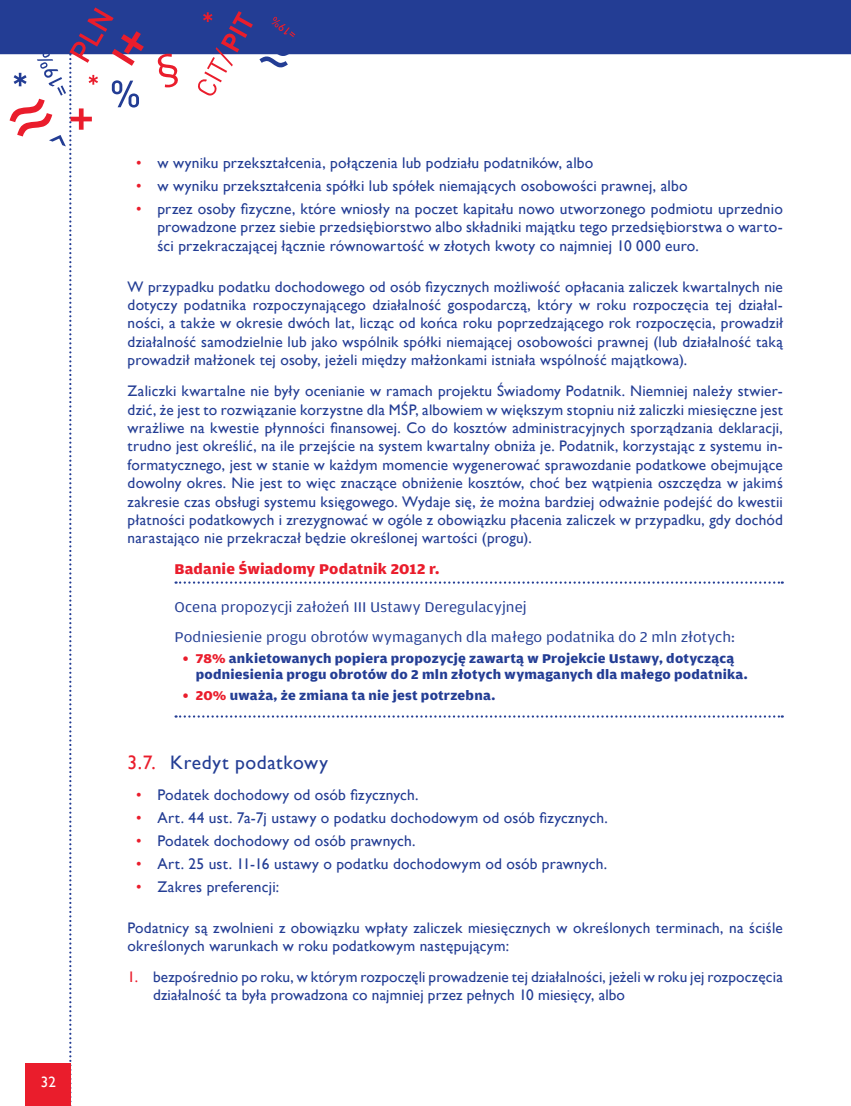
<style>
.page{position:relative;width:851px;height:1106px;background:#fff}
.page>*{position:absolute;margin:0;border:0;box-sizing:border-box;transform-origin:0 0}
.t1{font:19.5px "Gill Sans";letter-spacing:.03em;color:#233d94}
.t2{font:15.45px/18.6px "Gill Sans";letter-spacing:.015em;color:#233d94;text-align:justify}
.t3{font:15.3px/18.3px "Gill Sans";letter-spacing:.01em;color:#233d94;text-align:justify}
.t4{font:15px/30.8px "Amplitude Wide";letter-spacing:.005em;color:#233d94}
.t5{font:700 15px "Amplitude Wide";letter-spacing:.01em;color:#ea1d2c}
.t6{font:15px "Gill Sans";color:#fff}
.t7{font:700 13.5px/16.2px "Amplitude Wide";letter-spacing:.015em;color:#233d94}
.s1{color:#ea1d2c}
</style>
<div class="page">
<svg style="left:175px;top:581px;width:607px;height:2px"></svg>
<svg style="left:175px;top:715px;width:607px;height:2px"></svg>
<div style="left:0;top:0;width:850px;height:54px;background:#233d94"></div>
<svg style="left:163px;top:12px;width:25px;height:29px"></svg>
<svg style="left:157px;top:53px;width:22px;height:35px"></svg>
<svg style="left:198px;top:11px;width:55px;height:85px"></svg>
<svg style="left:259px;top:45px;width:31px;height:22px"></svg>
<svg style="left:271px;top:17px;width:24px;height:20px"></svg>
<svg style="left:311px;top:15px;width:18px;height:18px"></svg>
<svg style="left:10px;top:0;width:134px;height:1106px"></svg>
<p class="t6" style="left:41px;top:1072px;width:16px">32</p>
<p class="t2" style="left:136px;top:154px;width:458px"><span class="s1">•</span> w wyniku przekształcenia, połączenia lub podziału podatników, albo</p>
<p class="t2" style="left:136px;top:177px;width:552px"><span class="s1">•</span> w wyniku przekształcenia spółki lub spółek niemających osobowości prawnej, albo</p>
<p class="t2" style="left:157px;top:199px;width:627px;text-indent:-21px"><span class="s1">•</span> przez osoby fizyczne, które wniosły na poczet kapitału nowo utworzonego podmiotu uprzednio prowadzone przez siebie przedsiębiorstwo albo składniki majątku tego przedsiębiorstwa o warto&shy;ści przekraczającej łącznie równowartość w złotych kwoty co najmniej 10 000 euro.</p>
<p class="t3" style="left:128px;top:278px;width:656px">W przypadku podatku dochodowego od osób fizycznych możliwość opłacania zaliczek kwartalnych nie dotyczy podatnika rozpoczynającego działalność gospodarczą, który w roku rozpoczęcia tej działal&shy;ności, a także w okresie dwóch lat, licząc od końca roku poprzedzającego rok rozpoczęcia, prowadził działalność samodzielnie lub jako wspólnik spółki niemającej osobowości prawnej (lub działalność taką prowadził małżonek tej osoby, jeżeli między małżonkami istniała wspólność majątkowa).</p>
<p class="t3" style="left:128px;top:382px;width:656px">Zaliczki kwartalne nie były ocenianie w ramach projektu Świadomy Podatnik. Niemniej należy stwier&shy;dzić, że jest to rozwiązanie korzystne dla MŚP, albowiem w większym stopniu niż zaliczki miesięczne jest wrażliwe na kwestie płynności finansowej. Co do kosztów administracyjnych sporządzania deklaracji, trudno jest określić, na ile przejście na system kwartalny obniża je. Podatnik, korzystając z systemu in&shy;formatycznego, jest w stanie w każdym momencie wygenerować sprawozdanie podatkowe obejmujące dowolny okres. Nie jest to więc znaczące obniżenie kosztów, choć bez wątpienia oszczędza w jakimś zakresie czas obsługi systemu księgowego. Wydaje się, że można bardziej odważnie podejść do kwestii płatności podatkowych i zrezygnować w ogóle z obowiązku płacenia zaliczek w przypadku, gdy dochód narastająco nie przekraczał będzie określonej wartości (progu).</p>
<p class="t5" style="left:174px;top:559px;width:266px">Badanie Świadomy Podatnik 2012 r.</p>
<p class="t4" style="left:174px;top:591px;width:562px">Ocena propozycji założeń III Ustawy Deregulacyjnej<br>Podniesienie progu obrotów wymaganych dla małego podatnika do 2 mln złotych:</p>
<p class="t7" style="left:196px;top:651px;width:553px;text-indent:-13px"><span class="s1">• 78%</span> ankietowanych popiera propozycję zawartą w Projekcie Ustawy, dotyczącą podniesienia progu obrotów do 2 mln złotych wymaganych dla małego podatnika.</p>
<p class="t7" style="left:183px;top:687px;width:314px"><span class="s1">• 20%</span> uważa, że zmiana ta nie jest potrzebna.</p>
<p class="t1" style="left:128px;top:751px;width:202px"><span class="s1">3.7.</span> Kredyt podatkowy</p>
<p class="t2" style="left:136px;top:786px;width:284px"><span class="s1">•</span> Podatek dochodowy od osób fizycznych.</p>
<p class="t2" style="left:136px;top:809px;width:473px"><span class="s1">•</span> Art. 44 ust. 7a-7j ustawy o podatku dochodowym od osób fizycznych.</p>
<p class="t2" style="left:136px;top:831px;width:281px"><span class="s1">•</span> Podatek dochodowy od osób prawnych.</p>
<p class="t2" style="left:136px;top:854px;width:472px"><span class="s1">•</span> Art. 25 ust. 11-16 ustawy o podatku dochodowym od osób prawnych.</p>
<p class="t2" style="left:136px;top:877px;width:144px"><span class="s1">•</span> Zakres preferencji:</p>
<p class="t3" style="left:128px;top:918px;width:656px">Podatnicy są zwolnieni z obowiązku wpłaty zaliczek miesięcznych w określonych terminach, na ściśle określonych warunkach w roku podatkowym następującym:</p>
<p class="t3" style="left:153px;top:968px;width:631px;text-indent:-26px"><span class="s1">1.</span> bezpośrednio po roku, w którym rozpoczęli prowadzenie tej działalności, jeżeli w roku jej rozpoczęcia działalność ta była prowadzona co najmniej przez pełnych 10 miesięcy, albo</p>
</div>
